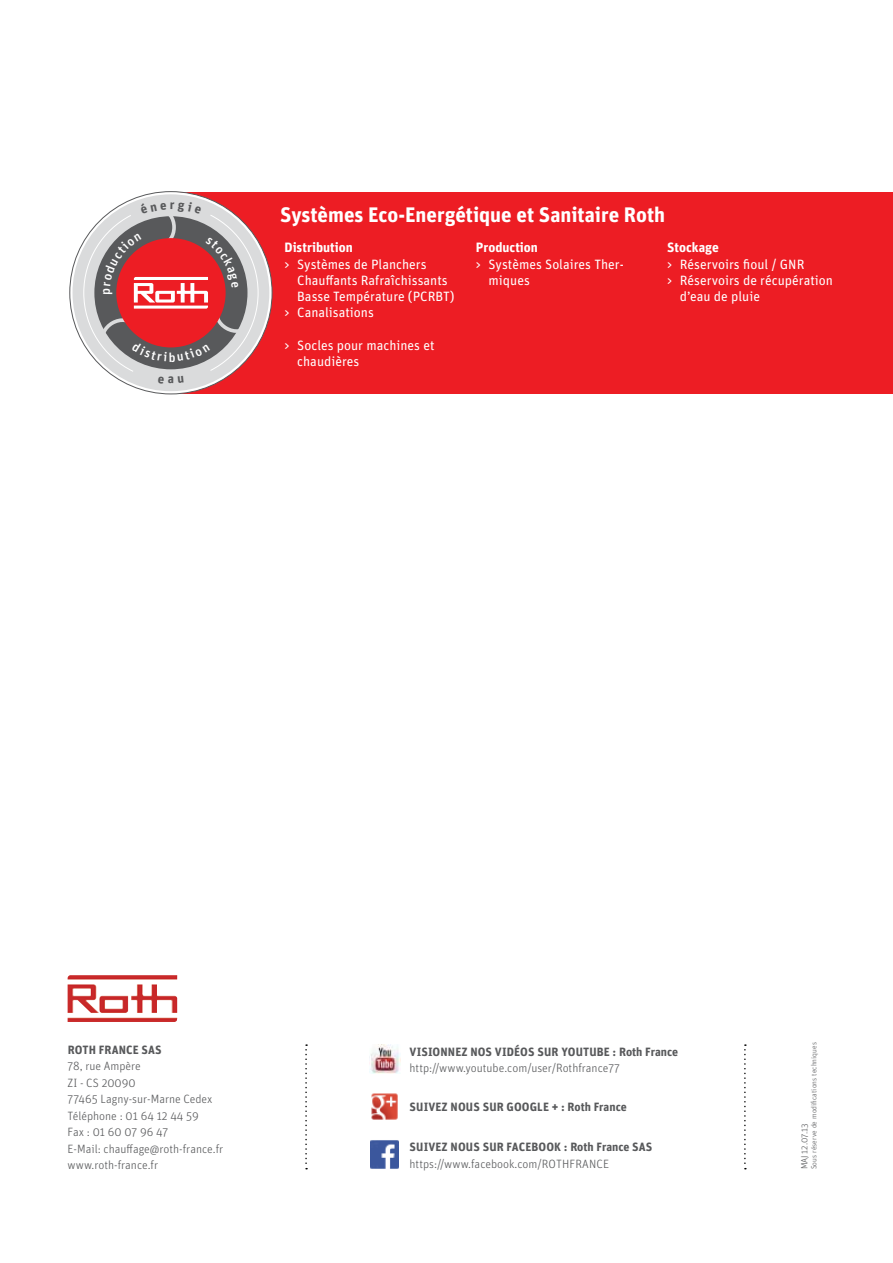
<style>
.page{position:relative;width:893px;height:1263px;background:#fff}
.page>*{position:absolute;margin:0;border:0;box-sizing:border-box;transform-origin:0 0}
.t1{font:700 21px "Unit OT";color:#fff}
.t2{font:13.5px/16.2px "Unit OT";color:#fff}
.t3{font:700 13.5px "Unit OT";color:#fff}
.t4{font:300 12px/16.5px "Unit OT";color:#58595b}
.t5{font:700 12px "Unit OT";letter-spacing:.01em;color:#58595b}
.t6{font:300 9px "Unit OT";color:#58595b}
.t7{font:300 7.5px "Unit OT";letter-spacing:.01em;color:#58595b}
</style>
<div class="page">
<img style="left:68px;top:975px;width:109px;height:47px">
<div style="left:181px;top:192px;width:712px;height:202px;background:#ed1d24"></div>
<div style="left:73px;top:194px;width:196px;height:197px;background:#dadbdc;border-radius:50%"></div>
<svg style="left:305px;top:1044px;width:2px;height:125px"></svg>
<svg style="left:744px;top:1044px;width:2px;height:125px"></svg>
<img style="left:370px;top:1140px;width:28px;height:29px">
<img style="left:371px;top:1093px;width:27px;height:27px">
<img style="left:369px;top:1044px;width:31px;height:30px">
<svg style="left:83px;top:202px;width:176px;height:182px"></svg>
<h1 class="t1" style="left:280px;top:201px;width:386px">Systèmes Eco-Energétique et Sanitaire Roth</h1>
<p class="t3" style="left:284px;top:239px;width:70px">Distribution</p>
<p class="t2" style="left:284px;top:256px;width:144px">&gt; Systèmes de Planchers</p>
<p class="t2" style="left:297px;top:272px;width:152px">Chauffants Rafraîchissants</p>
<p class="t2" style="left:297px;top:288px;width:159px">Basse Température (PCRBT)</p>
<p class="t2" style="left:284px;top:304px;width:91px">&gt; Canalisations</p>
<p class="t2" style="left:297px;top:337px;width:139px;text-indent:-13px">&gt; Socles pour machines et chaudières</p>
<p class="t3" style="left:476px;top:239px;width:64px">Production</p>
<p class="t2" style="left:489px;top:256px;width:137px;text-indent:-13px">&gt; Systèmes Solaires Ther&shy;miques</p>
<p class="t3" style="left:667px;top:239px;width:53px">Stockage</p>
<p class="t2" style="left:667px;top:256px;width:139px">&gt; Réservoirs fioul / GNR</p>
<p class="t2" style="left:667px;top:272px;width:167px">&gt; Réservoirs de récupération</p>
<p class="t2" style="left:680px;top:288px;width:82px">d’eau de pluie</p>
<p class="t5" style="left:68px;top:1042px;width:15px">Roth</p>
<p class="t5" style="left:99px;top:1042px;width:14px">France</p>
<p class="t5" style="left:141px;top:1042px;width:22px">SAS</p>
<p class="t4" style="left:68px;top:1058px;width:157px">78, rue Ampère<br>ZI - CS 20090<br>77465 Lagny-sur-Marne Cedex<br>Téléphone : 01 64 12 44 59<br>Fax : 01 60 07 96 47<br>E-Mail: chauffage@roth-france.fr www.roth-france.fr</p>
<p class="t5" style="left:410px;top:1043px;width:136px">VISIONNEZ NOS VIDéos sur</p>
<p class="t5" style="left:561px;top:1043px;width:15px">youtube</p>
<p class="t5" style="left:613px;top:1043px;width:67px">: Roth France</p>
<p class="t4" style="left:409px;top:1060px;width:212px">http://www.youtube.com/user/Rothfrance77</p>
<p class="t5" style="left:410px;top:1099px;width:219px">SUIVEZ NOUS SUR GOOGLE + : Roth France</p>
<p class="t5" style="left:410px;top:1139px;width:244px">SUIVEZ NOUS SUR FACEBOOK : Roth France SAS</p>
<p class="t4" style="left:410px;top:1155px;width:142px">https://www.facebook.com/Roth</p>
<p class="t4" style="left:569px;top:1155px;width:14px">France</p>
<p class="t7" style="left:809px;top:1169px;width:129px;rotate:-90deg">Sous réserve de modifications techniques</p>
<p class="t6" style="left:799px;top:1169px;width:47px;rotate:-90deg">MAJ 12.07.13</p>
</div>
